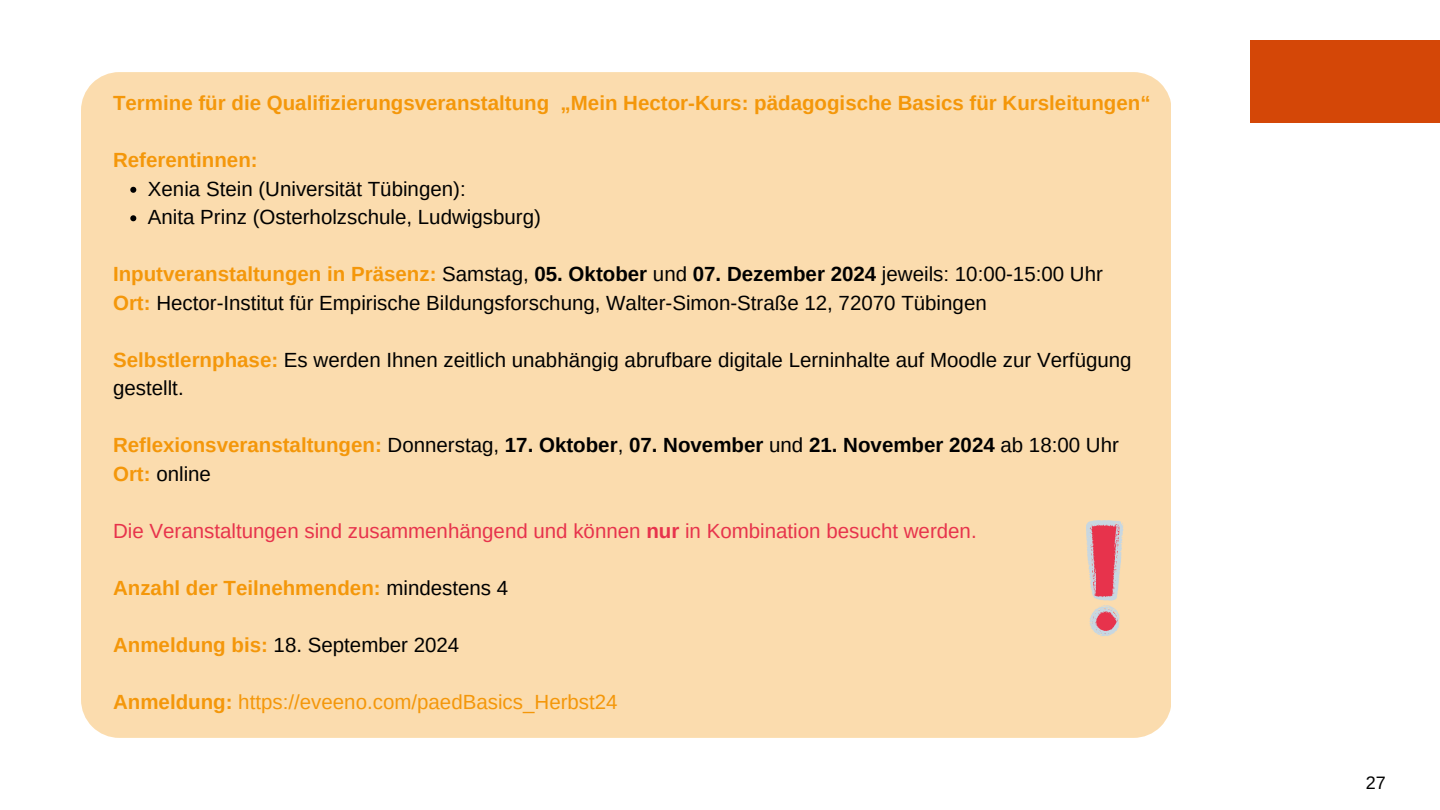
<style>
.page{position:relative;width:1440px;height:810px;background:#fff}
.page>*{position:absolute;margin:0;border:0;box-sizing:border-box;transform-origin:0 0}
.t1{font:20.5px/28.5px "Arimo";color:#000}
.t2{font:700 20.5px "Arimo";color:#f4970a}
.t3{font:700 20.5px "Arimo";color:#000}
.t4{font:20.5px "Arimo";color:#e7334c}
.t5{font:20.5px "Arimo";color:#f4970a}
.t6{font:18px "Arimo";color:#000}
.s1{font-weight:700;color:#f4970a}
.s2{font-weight:700}
.s3{color:#f4970a}
.s4{font-weight:400}
.s5{font-weight:400;color:#000}
</style>
<div class="page">
<div style="left:81px;top:72px;width:1090px;height:666px;background:#fbdcae"></div>
<svg style="left:130px;top:187px;width:6px;height:6px"></svg>
<svg style="left:130px;top:215px;width:6px;height:6px"></svg>
<div style="left:1250px;top:40px;width:190px;height:82px;background:#d44707"></div>
<svg style="left:1086px;top:520px;width:38px;height:116px;background:#e29596"></svg>
<h2 class="t2" style="left:113px;top:92px;width:1039px">Termine für die Qualifizierungsveranstaltung „Mein Hector-Kurs: pädagogische Basics für Kursleitungen“</h2>
<h2 class="t2" style="left:113px;top:149px;width:146px">Referentinnen:</h2>
<p class="t1" style="left:148px;top:174px;width:319px">Xenia Stein (Universität Tübingen):</p>
<p class="t1" style="left:148px;top:203px;width:395px">Anita Prinz (Osterholzschule, Ludwigsburg)</p>
<p class="t1" style="left:113px;top:260px;width:991px"><span class="s1">Inputveranstaltungen in Präsenz:</span> Samstag, <span class="s2">05. Oktober</span> und <span class="s2">07. Dezember 2024</span> jeweils: 10:00-15:00 Uhr</p>
<p class="t1" style="left:113px;top:288px;width:875px"><span class="s1">Ort:</span> Hector-Institut für Empirische Bildungsforschung, Walter-Simon-Straße 12, 72070 Tübingen</p>
<p class="t1" style="left:113px;top:345px;width:1020px"><span class="s1">Selbstlernphase:</span> Es werden Ihnen zeitlich unabhängig abrufbare digitale Lerninhalte auf Moodle zur Verfügung gestellt.</p>
<p class="t3" style="left:113px;top:434px;width:1007px"><span class="s3">Reflexionsveranstaltungen:</span> <span class="s4">Donnerstag,</span> 17. Oktober<span class="s4">,</span> 07. November <span class="s4">und</span> 21. November 2024 <span class="s4">ab 18:00 Uhr</span></p>
<p class="t1" style="left:113px;top:459px;width:99px"><span class="s1">Ort:</span> online</p>
<p class="t4" style="left:113px;top:519px;width:865px">Die Veranstaltungen sind zusammenhängend und können <span class="s2">nur</span> in Kombination besucht werden.</p>
<p class="t2" style="left:113px;top:576px;width:397px">Anzahl der Teilnehmenden: <span class="s5">mindestens 4</span></p>
<p class="t1" style="left:113px;top:630px;width:348px"><span class="s1">Anmeldung bis:</span> 18. September 2024</p>
<p class="t5" style="left:113px;top:690px;width:506px"><span class="s2">Anmeldung:</span> https://eveeno.com/paedBasics_Herbst24</p>
<h1 class="t6" style="left:1366px;top:773px;width:22px">27</h1>
</div>
